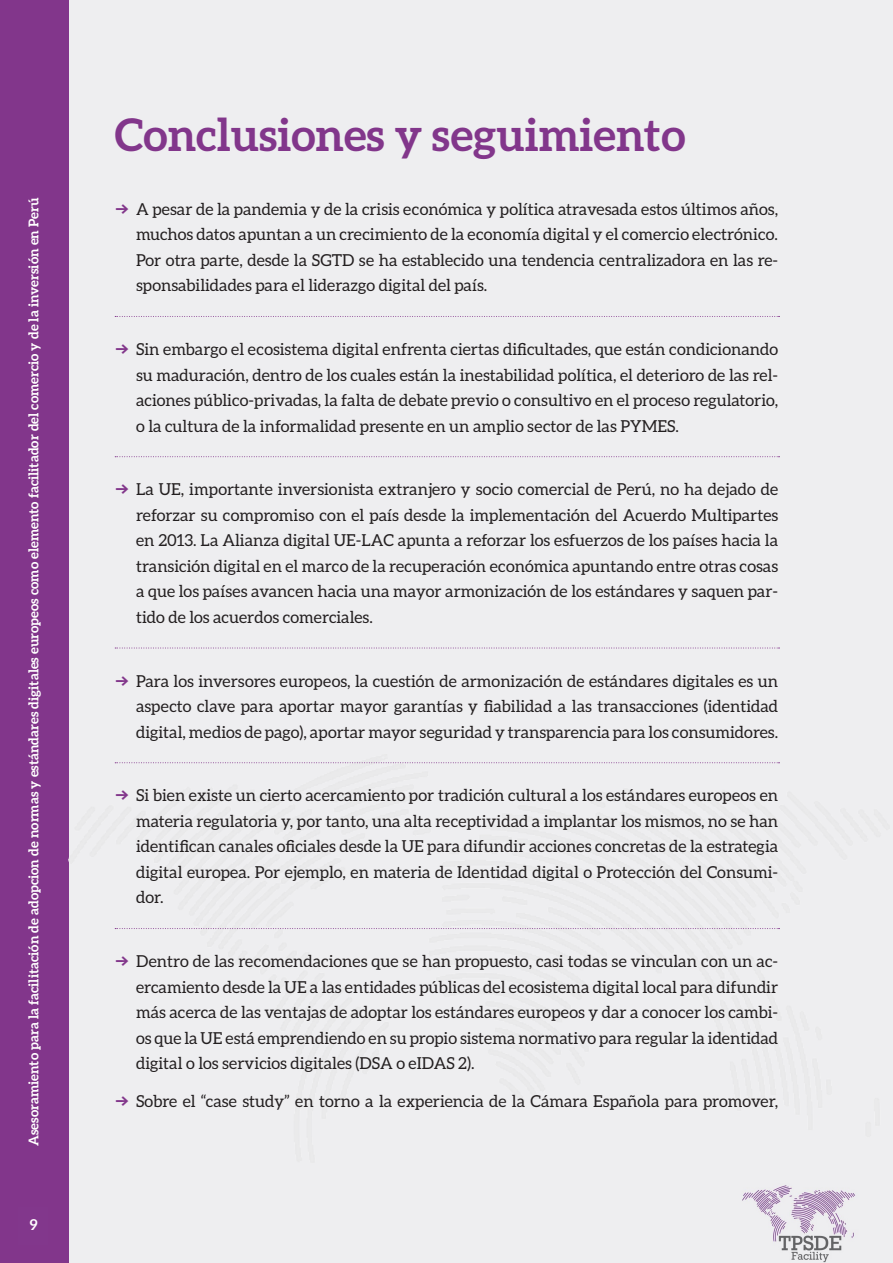
<style>
.page{position:relative;width:893px;height:1263px;background:#eeeef0}
.page>*{position:absolute;margin:0;border:0;box-sizing:border-box;transform-origin:0 0}
.t1{font:700 45px "Aleo";color:#82368b}
.t2{font:16.5px/25.5px "Aleo";color:#231f20;text-align:justify}
.t3{font:700 15px "Aleo";color:#fff}
.t4{font:700 13.5px "Aleo";color:#fff}
.s1{font-family:"Alright Sans";font-weight:700;color:#82368b}
</style>
<div class="page">
<div style="left:0;top:0;width:68px;height:1263px;background:#82368b"></div>
<img style="left:742px;top:1185px;width:114px;height:78px">
<svg style="left:115px;top:316px;width:664px;height:1px"></svg>
<svg style="left:115px;top:456px;width:664px;height:1px"></svg>
<svg style="left:115px;top:648px;width:664px;height:1px"></svg>
<svg style="left:115px;top:762px;width:664px;height:1px"></svg>
<svg style="left:115px;top:928px;width:664px;height:1px"></svg>
<p class="t4" style="left:26px;top:1146px;width:950px;rotate:-90deg">Asesoramiento para la facilitación de adopcion de normas y estándares digitales europeos como elemento facilitador del comercio y de la inversión en Perú</p>
<p class="t3" style="left:30px;top:1216px;width:9px">9</p>
<p class="t3" style="left:30px;top:1216px;width:10px">8</p>
<h1 class="t1" style="left:115px;top:109px;width:572px">Conclusiones y seguimiento</h1>
<p class="t2" style="left:136px;top:196px;width:644px;text-indent:-21px"><span class="s1">→</span> A pesar de la pandemia y de la crisis económica y política atravesada estos últimos años, muchos datos apuntan a un crecimiento de la economía digital y el comercio electrónico.<br>Por otra parte, desde la SGTD se ha establecido una tendencia centralizadora en las re&shy;sponsabilidades para el liderazgo digital del país.</p>
<p class="t2" style="left:136px;top:336px;width:644px;text-indent:-21px"><span class="s1">→</span> Sin embargo el ecosistema digital enfrenta ciertas dificultades, que están condicionando su maduración, dentro de los cuales están la inestabilidad política, el deterioro de las rel&shy;aciones público-privadas, la falta de debate previo o consultivo en el proceso regulatorio, o la cultura de la informalidad presente en un amplio sector de las PYMES.</p>
<p class="t2" style="left:136px;top:476px;width:644px;text-indent:-21px"><span class="s1">→</span> La UE, importante inversionista extranjero y socio comercial de Perú, no ha dejado de reforzar su compromiso con el país desde la implementación del Acuerdo Multipartes en 2013. La Alianza digital UE-LAC apunta a reforzar los esfuerzos de los países hacia la transición digital en el marco de la recuperación económica apuntando entre otras cosas a que los países avancen hacia una mayor armonización de los estándares y saquen par&shy;tido de los acuerdos comerciales.</p>
<p class="t2" style="left:136px;top:668px;width:644px;text-indent:-21px"><span class="s1">→</span> Para los inversores europeos, la cuestión de armonización de estándares digitales es un aspecto clave para aportar mayor garantías y fiabilidad a las transacciones (identidad digital, medios de pago), aportar mayor seguridad y transparencia para los consumidores.</p>
<p class="t2" style="left:136px;top:782px;width:644px;text-indent:-21px"><span class="s1">→</span> Si bien existe un cierto acercamiento por tradición cultural a los estándares europeos en materia regulatoria y, por tanto, una alta receptividad a implantar los mismos, no se han identifican canales oficiales desde la UE para difundir acciones concretas de la estrategia digital europea. Por ejemplo, en materia de Identidad digital o Protección del Consumi&shy;dor.</p>
<p class="t2" style="left:136px;top:948px;width:644px;text-indent:-21px"><span class="s1">→</span> Dentro de las recomendaciones que se han propuesto, casi todas se vinculan con un ac&shy;ercamiento desde la UE a las entidades públicas del ecosistema digital local para difundir más acerca de las ventajas de adoptar los estándares europeos y dar a conocer los cambi&shy;os que la UE está emprendiendo en su propio sistema normativo para regular la identidad digital o los servicios digitales (DSA o eIDAS 2).</p>
<p class="t2" style="left:115px;top:1089px;width:665px"><span class="s1">→</span> Sobre el “case study” en torno a la experiencia de la Cámara Española para promover,</p>
</div>
